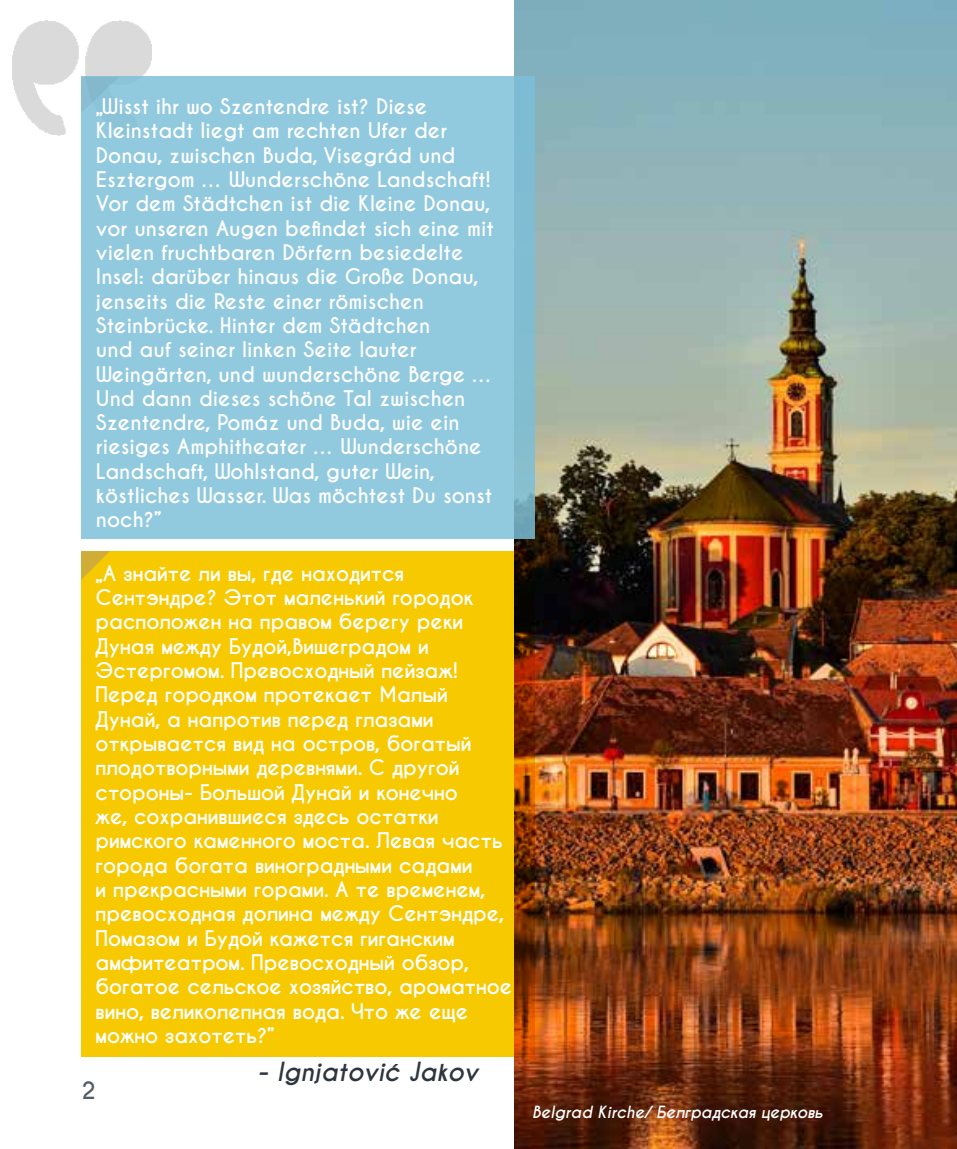
<style>
.page{position:relative;width:957px;height:1149px;background:#fff}
.page>*{position:absolute;margin:0;border:0;box-sizing:border-box;transform-origin:0 0}
.t1{font:italic 700 24.75px "Caviar Dreams";color:#2d353f}
.t2{font:700 22.5px "Caviar Dreams";color:#515d6a}
.t3{font:700 20.25px/24.3px "Caviar Dreams";color:#fff}
.t4{font:italic 700 15.75px "Caviar Dreams";color:#fff}
</style>
<div class="page">
<img style="left:514px;top:0;width:443px;height:1148px">
<img style="left:13px;top:20px;width:139px;height:116px">
<div style="left:81px;top:77px;width:453px;height:462px;background:#91c9df"></div>
<svg style="left:81px;top:77px;width:38px;height:35px"></svg>
<div style="left:81px;top:551px;width:453px;height:505px;background:#f6c900"></div>
<svg style="left:81px;top:551px;width:29px;height:29px"></svg>
<p class="t3" style="left:96px;top:95px;width:399px">„Wisst ihr wo Szentendre ist? Diese Kleinstadt liegt am rechten Ufer der Donau, zwischen Buda, Visegrád und Esztergom … Wunderschöne Landschaft!<br>Vor dem Städtchen ist die Kleine Donau, vor unseren Augen befindet sich eine mit vielen fruchtbaren Dörfern besiedelte Insel: darüber hinaus die Große Donau, jenseits die Reste einer römischen Steinbrücke. Hinter dem Städtchen<br>und auf seiner linken Seite lauter Weingärten, und wunderschöne Berge … Und dann dieses schöne Tal zwischen Szentendre, Pomáz und Buda, wie ein riesiges Amphitheater … Wunderschöne Landschaft, Wohlstand, guter Wein, köstliches Wasser. Was möchtest Du sonst noch?”</p>
<p class="t3" style="left:96px;top:561px;width:418px">„А знайте ли вы, где находится Сентэндре? Этот маленький городок расположен на правом берегу реки Дуная между Будой,Вишеградом и Эстергомом. Превосходный пейзаж!<br>Перед городком протекает Малый Дунай, а напротив перед глазами открывается вид на остров, богатый плодотворными деревнями. С другой стороны- Большой Дунай и конечно<br>же, сохранившиеся здесь остатки римского каменного моста. Левая часть города богата виноградными садами<br>и прекрасными горами. А те временем, превосходная долина между Сентэндре, Помазом и Будой кажется гиганским амфитеатром. Превосходный обзор, богатое сельское хозяйство, ароматное вино, великолепная вода. Что же еще можно захотеть?”</p>
<p class="t1" style="left:257px;top:1056px;width:222px">- Ignjatović Jakov</p>
<p class="t2" style="left:81px;top:1076px;width:16px">2</p>
<p class="t4" style="left:532px;top:1102px;width:292px">Belgrad Kirche/ Белградская церковь</p>
</div>
